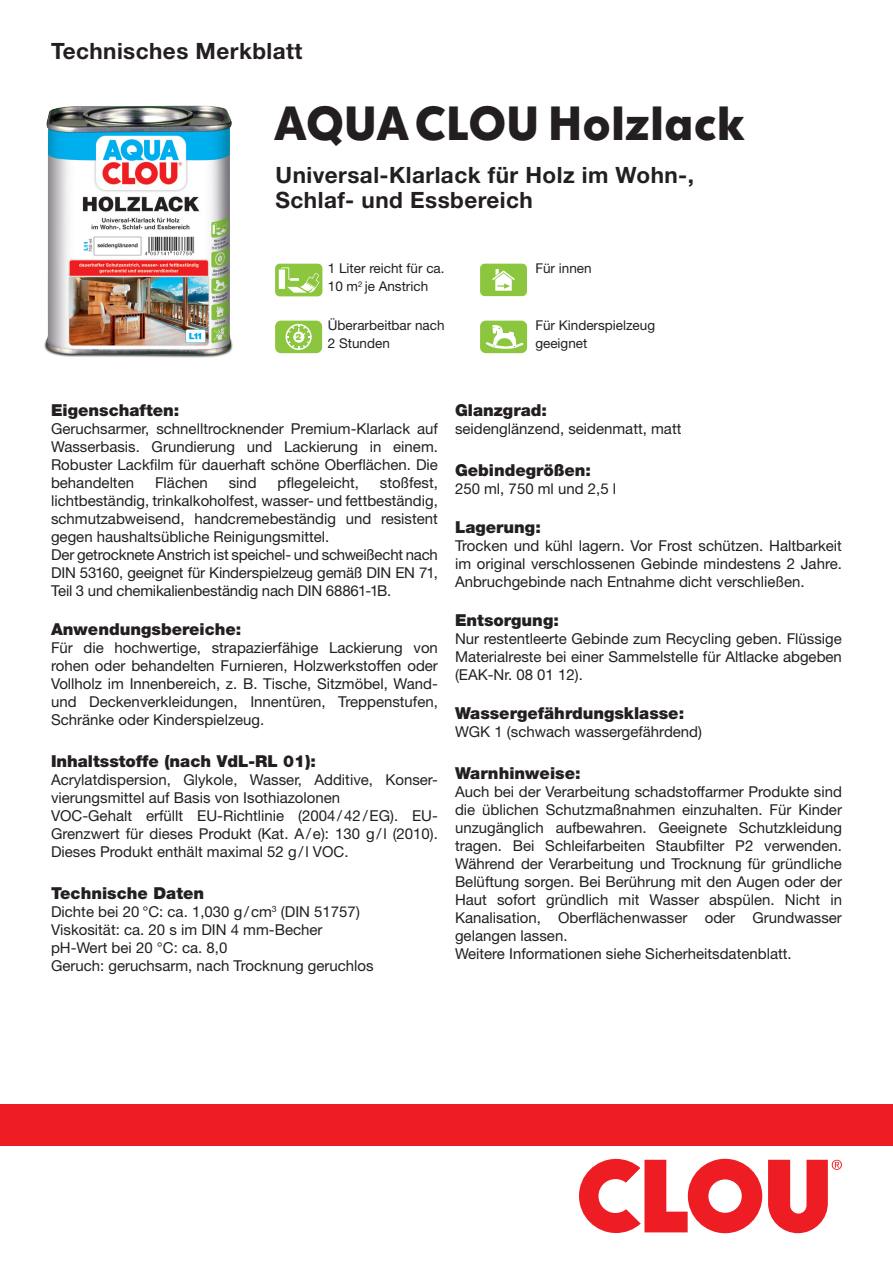
<style>
.page{position:relative;width:893px;height:1263px;background:#fff}
.page>*{position:absolute;margin:0;border:0;box-sizing:border-box;transform-origin:0 0}
.t1{font:700 46.5px "Montreal";letter-spacing:.04em;color:#231f20}
.t2{font:700 22.5px/25.5px "Helvetica Neue LT Std";letter-spacing:.02em;color:#231f20}
.Default{font:900 16.5px "Helvetica Neue LT Std";color:#231f20}
.Default-2{font:15px/18px "Helvetica Neue LT Std";color:#231f20;text-align:justify}
.Default-3{font:13.5px/18px "Helvetica Neue LT Std";color:#231f20}
.t3{font:900 8.7px "Helvetica Neue LT Std";color:#8bc63e}
</style>
<div class="page">
<img style="left:44px;top:105px;width:189px;height:253px">
<div style="left:480px;top:321px;width:47px;height:32px;background:#8bc63e;border-radius:6px"></div>
<svg style="left:486px;top:325px;width:38px;height:24px"></svg>
<div style="left:275px;top:321px;width:47px;height:32px;background:#8bc63e;border-radius:6px"></div>
<svg style="left:286px;top:324px;width:26px;height:26px"></svg>
<div style="left:480px;top:264px;width:47px;height:32px;background:#8bc63e;border-radius:5px"></div>
<svg style="left:492px;top:269px;width:23px;height:22px"></svg>
<div style="left:275px;top:264px;width:47px;height:32px;background:#8bc63e;border-radius:5px"></div>
<div style="left:279px;top:270px;width:6px;height:19px;background:#fff"></div>
<svg style="left:281px;top:267px;width:39px;height:26px"></svg>
<svg style="left:768px;top:1160px;width:74px;height:73px"></svg>
<svg style="left:579px;top:1159px;width:183px;height:74px"></svg>
<div style="left:0;top:1105px;width:893px;height:41px;background:#ee1d23"></div>
<p class="t2" style="left:51px;top:37px;width:253px">Technisches Merkblatt</p>
<p class="t1" style="left:276px;top:92px;width:469px">AQUA CLOU Holzlack</p>
<p class="t2" style="left:276px;top:162px;width:420px">Universal-Klarlack für Holz im Wohn-,<br>Schlaf- und Essbereich</p>
<p class="t3" style="left:296px;top:332px;width:7px">2</p>
<p class="Default-3" style="left:328px;top:259px;width:118px">1 Liter reicht für ca.<br>10 m<sup>2</sup> je Anstrich</p>
<p class="Default-3" style="left:535px;top:259px;width:58px">Für innen</p>
<p class="Default-3" style="left:535px;top:316px;width:121px">Für Kinderspielzeug geeignet</p>
<p class="Default-3" style="left:328px;top:316px;width:118px">Überarbeitbar nach<br>2 Stunden</p>
<p class="Default" style="left:51px;top:400px;width:130px">Eigenschaften:</p>
<p class="Default-2" style="left:51px;top:419px;width:388px">Geruchsarmer, schnelltrocknender Premium-Klarlack auf Wasserbasis. Grundierung und Lackierung in einem.<br>Robuster Lackfilm für dauerhaft schöne Oberflächen. Die behandelten</p>
<p class="Default-2" style="left:51px;top:473px;width:388px;text-indent:329px">stoßfest, lichtbeständig, trinkalkoholfest, wasser- und fettbeständig, schmutzabweisend, handcremebeständig und resistent gegen haushaltsübliche Reinigungsmittel.</p>
<p class="Default-2" style="left:51px;top:545px;width:388px">Der getrocknete Anstrich ist speichel- und schweißecht nach DIN 53160, geeignet für Kinderspielzeug gemäß DIN EN 71, Teil 3 und chemikalienbeständig nach DIN 68861-1B.</p>
<p class="Default" style="left:51px;top:619px;width:192px">Anwendungsbereiche:</p>
<p class="Default-2" style="left:51px;top:638px;width:388px">Für die hochwertige, strapazierfähige Lackierung von rohen oder behandelten Furnieren, Holzwerkstoffen oder Vollholz im Innenbereich, z. B. Tische, Sitzmöbel, Wand&shy;und Deckenverkleidungen, Innentüren, Treppenstufen, Schränke oder Kinderspielzeug.</p>
<p class="Default" style="left:51px;top:751px;width:267px">Inhaltsstoffe (nach VdL-RL 01):</p>
<p class="Default-2" style="left:51px;top:770px;width:387px">Acrylatdispersion, Glykole, Wasser, Additive, Konser&shy;vierungsmittel auf Basis von Isothiazolonen</p>
<p class="Default-2" style="left:51px;top:806px;width:388px">VOC-Gehalt erfüllt EU-Richtlinie (2004/42/EG). EU-Grenzwert für dieses Produkt (Kat. A/e): 130 g/l (2010).<br>Dieses Produkt enthält maximal 52 g/l VOC.</p>
<p class="Default" style="left:51px;top:883px;width:155px">Technische Daten</p>
<p class="Default-2" style="left:51px;top:902px;width:310px">Dichte bei 20 °C: ca. 1,030 g/cm<sup>3</sup> (DIN 51757)</p>
<p class="Default-2" style="left:51px;top:920px;width:273px">Viskosität: ca. 20 s im DIN 4 mm-Becher</p>
<p class="Default-2" style="left:51px;top:938px;width:324px">pH-Wert bei 20 °C: ca. 8,0<br>Geruch: geruchsarm, nach Trocknung geruchlos</p>
<p class="Default-2" style="left:155px;top:473px;width:54px">Flächen</p>
<p class="Default-2" style="left:229px;top:473px;width:30px">sind</p>
<p class="Default-2" style="left:278px;top:473px;width:83px">pflegeleicht,</p>
<p class="Default" style="left:455px;top:400px;width:93px">Glanzgrad:</p>
<p class="Default-2" style="left:455px;top:419px;width:228px">seidenglänzend, seidenmatt, matt</p>
<p class="Default" style="left:455px;top:460px;width:138px">Gebindegrößen:</p>
<p class="Default-2" style="left:455px;top:479px;width:163px">250 ml, 750 ml und 2,5 l</p>
<p class="Default" style="left:455px;top:517px;width:87px">Lagerung:</p>
<p class="Default-2" style="left:455px;top:536px;width:388px">Trocken und kühl lagern. Vor Frost schützen. Haltbarkeit im original verschlossenen Gebinde mindestens 2 Jahre.<br>Anbruchgebinde nach Entnahme dicht verschließen.</p>
<p class="Default" style="left:455px;top:610px;width:105px">Entsorgung:</p>
<p class="Default-2" style="left:455px;top:629px;width:388px">Nur restentleerte Gebinde zum Recycling geben. Flüssige Materialreste bei einer Sammelstelle für Altlacke abgeben (EAK-Nr. 08 01 12).</p>
<p class="Default" style="left:455px;top:703px;width:231px">Wassergefährdungsklasse:</p>
<p class="Default-2" style="left:455px;top:722px;width:249px">WGK 1 (schwach wassergefährdend)</p>
<p class="Default" style="left:455px;top:763px;width:127px">Warnhinweise:</p>
<p class="Default-2" style="left:455px;top:782px;width:388px">Auch bei der Verarbeitung schadstoffarmer Produkte sind die üblichen Schutzmaßnahmen einzuhalten. Für Kinder unzugänglich aufbewahren. Geeignete Schutzkleidung tragen. Bei Schleifarbeiten Staubfilter P2 verwenden.<br>Während der Verarbeitung und Trocknung für gründliche Belüftung sorgen. Bei Berührung mit den Augen oder der Haut sofort gründlich mit Wasser abspülen. Nicht in Kanalisation, Oberflächenwasser oder Grundwasser gelangen lassen.</p>
<p class="Default-2" style="left:455px;top:944px;width:338px">Weitere Informationen siehe Sicherheitsdatenblatt.</p>
</div>
